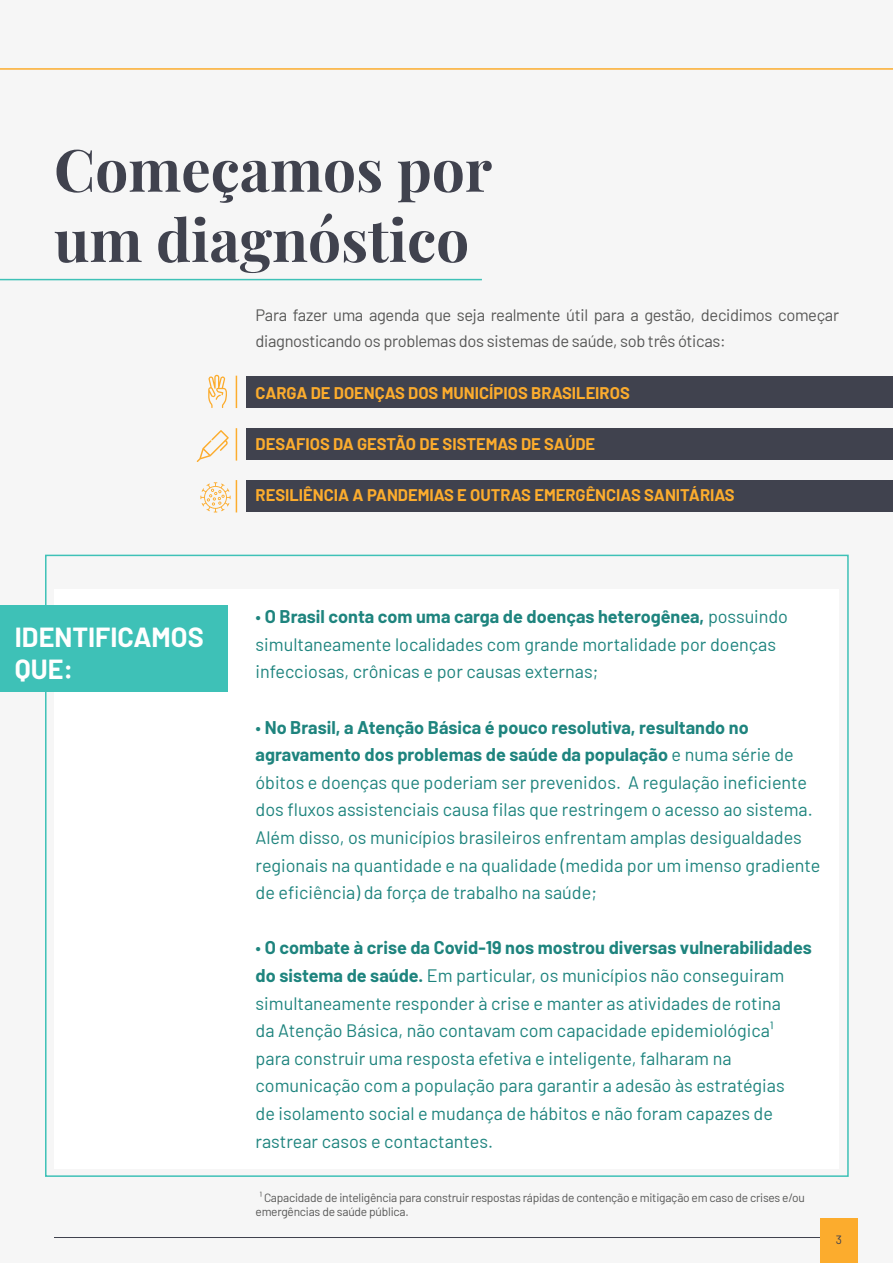
<style>
.page{position:relative;width:893px;height:1263px;background:#f6f6f6}
.page>*{position:absolute;margin:0;border:0;box-sizing:border-box;transform-origin:0 0}
.t1{font:58.5px/70.2px "Playfair Display";color:#40424e}
.t2{font:700 27px/32.4px "Barlow";color:#fff}
.t3{font:18px/27.6px "Barlow";color:#1e847e}
.t4{font:16.5px/25.5px "Barlow";letter-spacing:-.02em;color:#575756}
.t5{font:700 16.5px "Barlow";color:#fcac2d}
.t6{font:12px/14.4px "Barlow";letter-spacing:-.02em;color:#575756}
.t7{font:12px "Barlow";color:#40424e}
.s1{font-weight:700}
</style>
<div class="page">
<hr style="left:54px;top:1237px;width:785px;height:1px;background:#40424e">
<div style="left:820px;top:1218px;width:38px;height:45px;background:#fcac2d"></div>
<hr style="left:0;top:68px;width:893px;height:2px;background:#fcac2d">
<hr style="left:0;top:279px;width:482px;height:1px;background:#3ec1b7">
<div style="left:246px;top:376px;width:647px;height:32px;background:#40424e"></div>
<div style="left:246px;top:428px;width:647px;height:32px;background:#40424e"></div>
<div style="left:246px;top:480px;width:647px;height:32px;background:#40424e"></div>
<svg style="left:200px;top:482px;width:31px;height:30px"></svg>
<svg style="left:197px;top:430px;width:32px;height:32px"></svg>
<svg style="left:208px;top:375px;width:19px;height:33px"></svg>
<hr style="left:236px;top:376px;width:1px;height:32px;background:#fcac2d">
<hr style="left:236px;top:428px;width:1px;height:33px;background:#fcac2d">
<hr style="left:236px;top:480px;width:1px;height:32px;background:#fcac2d">
<div style="left:55px;top:589px;width:784px;height:579px;background:#fff"></div>
<div style="left:0;top:605px;width:227px;height:86px;background:#3ec1b7"></div>
<h1 class="t1" style="left:54px;top:130px;width:440px">Começamos por um diagnóstico</h1>
<p class="t4" style="left:256px;top:301px;width:585px">Para fazer uma agenda que seja realmente útil para a gestão, decidimos começar diagnosticando os problemas dos sistemas de saúde, sob três óticas:</p>
<h2 class="t2" style="left:15px;top:619px;width:190px">IDENTIFICAMOS<br>QUE:</h2>
<p class="t5" style="left:256px;top:381px;width:376px">CARGA DE DOENÇAS DOS MUNICÍPIOS BRASILEIROS</p>
<p class="t5" style="left:256px;top:432px;width:341px">DESAFIOS DA GESTÃO DE SISTEMAS DE SAÚDE</p>
<p class="t5" style="left:256px;top:483px;width:481px">RESILIÊNCIA A PANDEMIAS E OUTRAS EMERGÊNCIAS SANITÁRIAS</p>
<p class="t3" style="left:256px;top:601px;width:534px">• <span class="s1">O Brasil conta com uma carga de doenças heterogênea,</span> possuindo simultaneamente localidades com grande mortalidade por doenças infecciosas, crônicas e por causas externas;</p>
<p class="t3" style="left:256px;top:712px;width:566px">• <span class="s1">No Brasil, a Atenção Básica é pouco resolutiva, resultando no agravamento dos problemas de saúde da população</span> e numa série de óbitos e doenças que poderiam ser prevenidos. A regulação ineficiente dos fluxos assistenciais causa filas que restringem o acesso ao sistema.<br>Além disso, os municípios brasileiros enfrentam amplas desigualdades regionais na quantidade e na qualidade (medida por um imenso gradiente de eficiência) da força de trabalho na saúde;</p>
<p class="t3" style="left:256px;top:933px;width:558px">• <span class="s1">O combate à crise da Covid-19 nos mostrou diversas vulnerabilidades do sistema de saúde.</span> Em particular, os municípios não conseguiram simultaneamente responder à crise e manter as atividades de rotina<br>da Atenção Básica, não contavam com capacidade epidemiológica¹ para construir uma resposta efetiva e inteligente, falharam na comunicação com a população para garantir a adesão às estratégias<br>de isolamento social e mudança de hábitos e não foram capazes de rastrear casos e contactantes.</p>
<p class="t6" style="left:256px;top:1189px;width:551px;text-indent:4px">¹ Capacidade de inteligência para construir respostas rápidas de contenção e mitigação em caso de crises e/ou emergências de saúde pública.</p>
<p class="t7" style="left:836px;top:1231px;width:8px">3</p>
</div>
